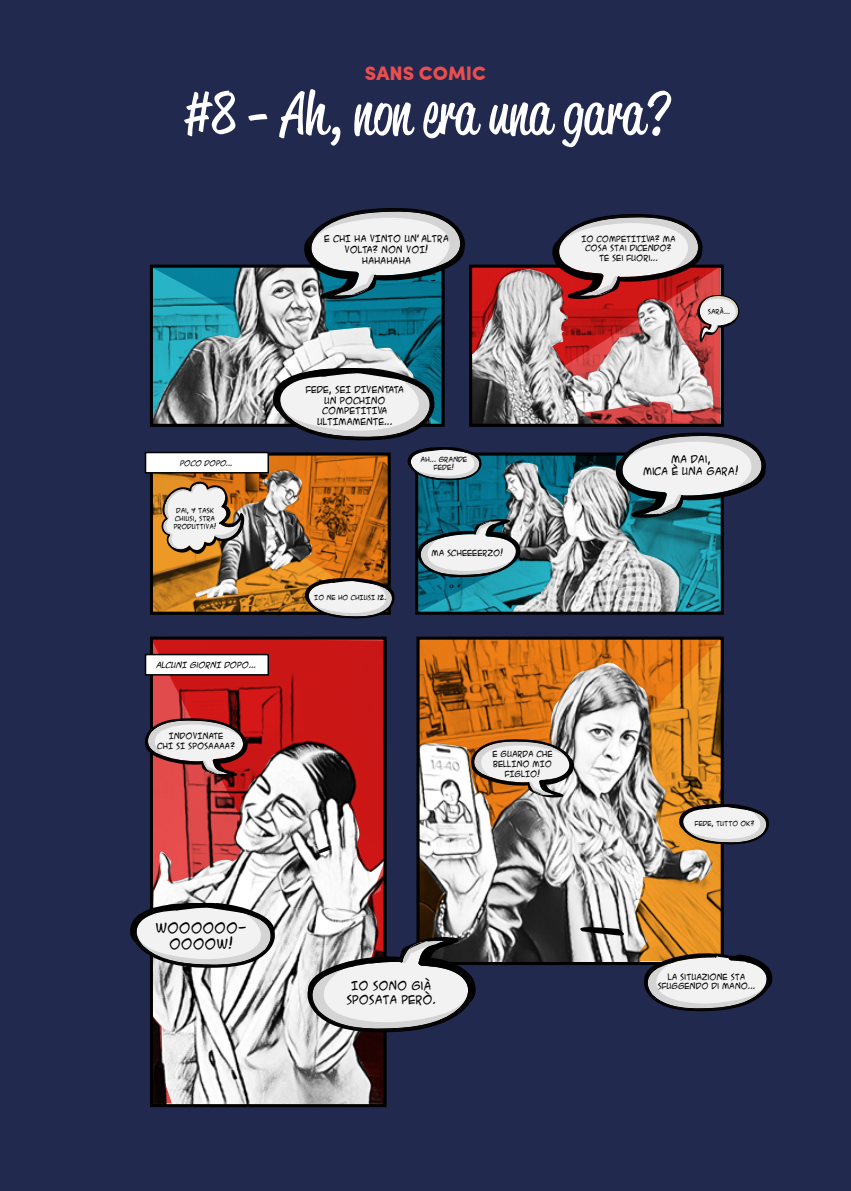
<style>
.page{position:relative;width:851px;height:1191px;background:#fff}
.page>*{position:absolute;margin:0;border:0;box-sizing:border-box;transform-origin:0 0}
.t1{font:58.8px "Reklame Script";color:#fff}
.t2{font:900 19.65px "Sofia Pro";color:#ea4e4e}
.t3{font:13.35px/16px "ACME Secret Agent";color:#000;text-align:center}
.t4{font:11.4px/13.6px "ACME Secret Agent";color:#000;text-align:center}
.t5{font:10.2px/12.1px "ACME Secret Agent";color:#000;text-align:center}
.t6{font:9px/10.8px "ACME Secret Agent";color:#000;text-align:center}
.t7{font:8.4px "ACME Secret Agent";color:#000}
.t8{font:8.1px/9.6px "ACME Secret Agent";color:#000;text-align:center}
.t9{font:italic 7.95px "ACME Secret Agent";color:#000}
.t10{font:italic 7.2px "ACME Secret Agent";color:#000}
.t11{font:6.75px/8.2px "ACME Secret Agent";color:#000;text-align:center}
.t12{font:6.45px/7.8px "ACME Secret Agent";color:#000;text-align:center}
</style>
<div class="page">
<div style="left:0;top:0;width:850px;height:1191px;background:#21294f"></div>
<div style="left:416px;top:636px;width:307px;height:329px;border:3px solid #000"></div>
<div style="left:145px;top:452px;width:124px;height:21px;background:#fff;border:2px solid #000"></div>
<svg style="left:151px;top:638px;width:235px;height:469px;background:#ba7c7c"></svg>
<div style="left:145px;top:654px;width:124px;height:21px;background:#fff;border:2px solid #000"></div>
<svg style="left:417px;top:638px;width:304px;height:323px;background:#b5916b"></svg>
<svg style="left:469px;top:739px;width:106px;height:59px;background:#bba99a"></svg>
<svg style="left:145px;top:718px;width:104px;height:59px;background:#b3898b"></svg>
<svg style="left:305px;top:935px;width:173px;height:97px;background:#a1a0a4"></svg>
<svg style="left:130px;top:902px;width:147px;height:66px;background:#b5b5b8"></svg>
<svg style="left:677px;top:803px;width:92px;height:41px;background:#b0a79d"></svg>
<svg style="left:151px;top:208px;width:615px;height:410px"></svg>
<svg style="left:318px;top:846px;width:12px;height:7px"></svg>
<svg style="left:576px;top:926px;width:48px;height:10px"></svg>
<svg style="left:642px;top:941px;width:131px;height:70px"></svg>
<h2 class="t2" style="left:365px;top:58px;width:122px">SANS COMIC</h2>
<h1 class="t1" style="left:183px;top:74px;width:486px">#8 - Ah, non era una gara?</h1>
<p class="t10" style="left:180px;top:457px;width:54px">POCO DOPO...</p>
<p class="t12" style="left:174px;top:507px;width:44px">DAI, 4 TASK<br>CHIUSI, STRA<br>PRODUTTIVA!</p>
<p class="t9" style="left:156px;top:659px;width:101px">ALCUNI GIORNI DOPO...</p>
<p class="t8" style="left:157px;top:731px;width:79px">INDOVINATE<br>CHI SI SPOSAAAA?</p>
<h3 class="t3" style="left:156px;top:919px;width:93px">WOOOOOO-<br>OOOOW!</h3>
<p class="t6" style="left:324px;top:233px;width:126px">E CHI HA VINTO UN' ALTRA<br>VOLTA? NON VOI!<br>HAHAHAHA</p>
<p class="t7" style="left:430px;top:275px;width:7px">-</p>
<p class="t6" style="left:306px;top:384px;width:99px">FEDE, SEI DIVENTATA<br>UN POCHINO<br>COMPETITIVA<br>ULTIMAMENTE...</p>
<p class="t11" style="left:420px;top:455px;width:48px">AH... GRANDE<br>FEDE!</p>
<p class="t12" style="left:314px;top:593px;width:74px">IO NE HO CHIUSI 12.</p>
<p class="t8" style="left:431px;top:548px;width:73px">MA SCHEEEERZO!</p>
<p class="t8" style="left:581px;top:234px;width:95px">IO COMPETITIVA? MA<br>COSA STAI DICENDO?<br>TE SEI FUORI...</p>
<p class="t12" style="left:707px;top:307px;width:24px">SARÀ...</p>
<p class="t5" style="left:643px;top:453px;width:97px">MA DAI,<br>MICA È UNA GARA!</p>
<p class="t8" style="left:492px;top:749px;width:62px">E GUARDA CHE<br>BELLINO MIO<br>FIGLIO!</p>
<h3 class="t4" style="left:346px;top:978px;width:91px">IO SONO GIÀ<br>SPOSATA PERÒ.</h3>
<p class="t12" style="left:694px;top:819px;width:61px">FEDE, TUTTO OK?</p>
<p class="t8" style="left:657px;top:971px;width:99px">LA SITUAZIONE STA<br>SFUGGENDO DI MANO...</p>
</div>
